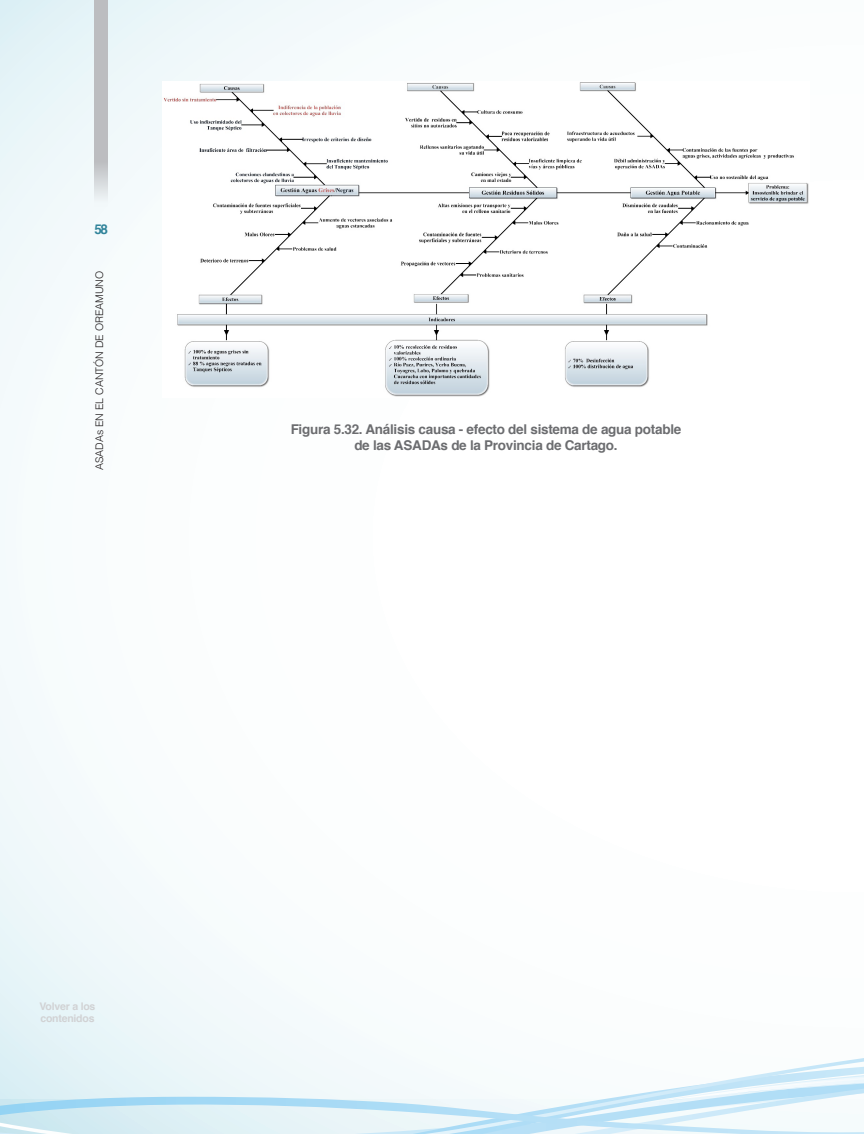
<style>
.page{position:relative;width:864px;height:1134px;background:#fff}
.page>*{position:absolute;margin:0;border:0;box-sizing:border-box;transform-origin:0 0}
.figura_1{font:700 13.5px/16.2px "Helvetica";letter-spacing:-.02em;color:#6c6d70;text-align:center}
.t1{font:700 13.5px "Helvetica";color:#31849b}
.t2{font:300 10.5px "Helvetica";color:#231f20}
.t3{font:700 10.5px/12px "Helvetica";letter-spacing:-.02em;color:#d1d2d4}
</style>
<div class="page">
<div style="left:0;top:0;width:864px;height:1134px;background:linear-gradient(to right,#f4fafb,#fff)"></div>
<svg style="left:0;top:1058px;width:864px;height:9px"></svg>
<svg style="left:0;top:1067px;width:864px;height:67px"></svg>
<svg style="left:94px;top:0;width:14px;height:206px;background:#c2c3c6"></svg>
<img style="left:162px;top:81px;width:648px;height:316px">
<p class="t1" style="left:94px;top:219px;width:15px">58</p>
<p class="t2" style="left:90px;top:470px;width:201px;rotate:-90deg">ASADAs EN EL CANTÓN DE OREAMUNO</p>
<p class="figura_1" style="left:291px;top:421px;width:392px">Figura 5.32. Análisis causa - efecto del sistema de agua potable de las ASADAs de la Provincia de Cartago.</p>
<p class="t3" style="left:40px;top:1001px;width:57px">Volver a los contenidos</p>
</div>
